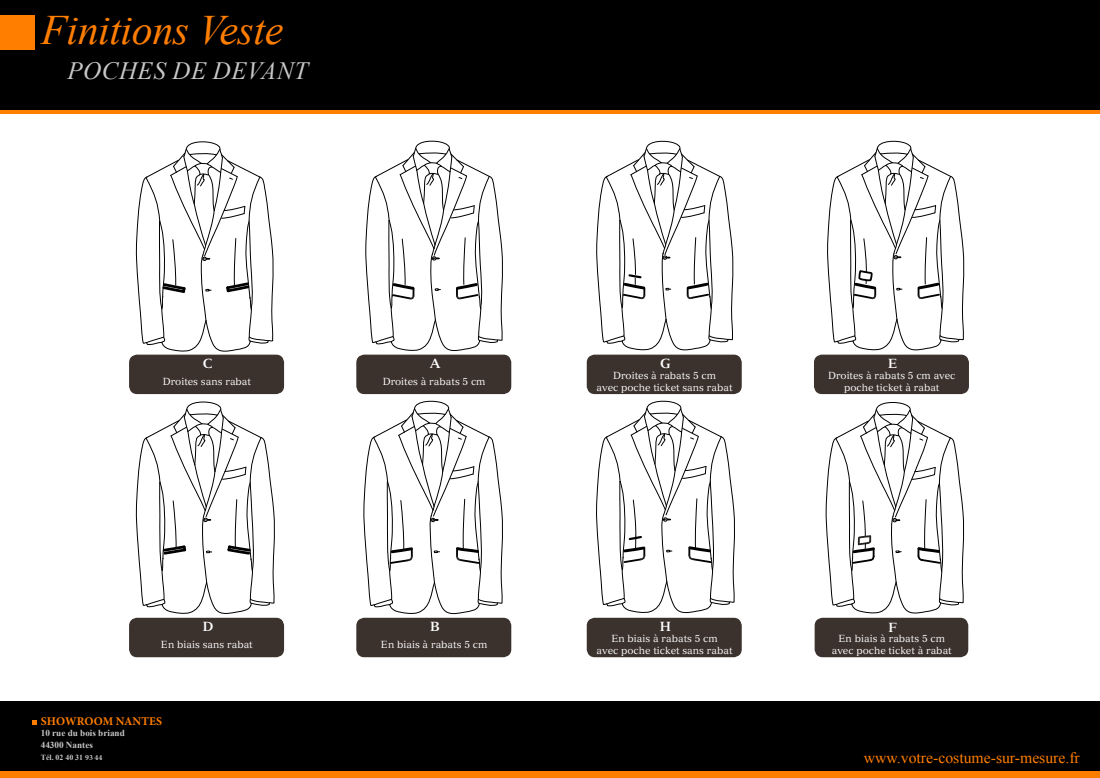
<style>
.page{position:relative;width:1100px;height:778px;background:#fff}
.page>*{position:absolute;margin:0;border:0;box-sizing:border-box;transform-origin:0 0}
.t1{font:italic 41.9px "Times New Roman";color:#ff7e00}
.t2{font:italic 24.9px "Times New Roman";letter-spacing:.025em;color:#c8c8c8}
.t3{font:15.7px "Times New Roman";color:#ff7e00}
.t4{font:700 12.9px "Versailles LT Std";color:#fff}
.t5{font:700 11.8px "Minion Pro";letter-spacing:.005em;color:#ff7e00}
.t6{font:10.1px/12.1px "Versailles LT Std";color:#fff;text-align:center}
.t7{font:700 9.2px/11.8px "Times New Roman";color:#c8c8c8}
.t8{font:700 7.9px "Times New Roman";color:#c8c8c8}
.s1{font-family:"Minion Pro"}
</style>
<div class="page">
<img style="left:129px;top:256px;width:840px;height:402px">
<svg style="left:364px;top:140px;width:139px;height:214px"></svg>
<svg style="left:827px;top:140px;width:137px;height:213px"></svg>
<svg style="left:596px;top:140px;width:138px;height:213px"></svg>
<svg style="left:363px;top:400px;width:140px;height:217px"></svg>
<svg style="left:825px;top:401px;width:140px;height:215px"></svg>
<svg style="left:596px;top:400px;width:140px;height:216px"></svg>
<svg style="left:135px;top:400px;width:141px;height:216px"></svg>
<svg style="left:135px;top:141px;width:139px;height:213px"></svg>
<div style="left:130px;top:355px;width:153px;height:38px;background:#3b312d;border-radius:7px"></div>
<div style="left:129px;top:355px;width:155px;height:39px;border:1px solid #3b312d;border-radius:7px"></div>
<div style="left:587px;top:355px;width:154px;height:38px;background:#3b312d;border-radius:7px"></div>
<div style="left:587px;top:355px;width:155px;height:39px;border:1px solid #3b312d;border-radius:7px"></div>
<div style="left:130px;top:618px;width:153px;height:39px;background:#3b312d;border-radius:7px"></div>
<div style="left:129px;top:618px;width:155px;height:39px;border:1px solid #3b312d;border-radius:7px"></div>
<div style="left:587px;top:618px;width:154px;height:39px;background:#3b312d;border-radius:7px"></div>
<div style="left:587px;top:618px;width:155px;height:39px;border:1px solid #3b312d;border-radius:7px"></div>
<div style="left:357px;top:355px;width:154px;height:38px;background:#3b312d;border-radius:7px"></div>
<div style="left:356px;top:355px;width:155px;height:39px;border:1px solid #3b312d;border-radius:7px"></div>
<div style="left:815px;top:355px;width:153px;height:38px;background:#3b312d;border-radius:7px"></div>
<div style="left:814px;top:355px;width:155px;height:39px;border:1px solid #3b312d;border-radius:7px"></div>
<div style="left:357px;top:618px;width:154px;height:39px;background:#3b312d;border-radius:7px"></div>
<div style="left:356px;top:618px;width:155px;height:39px;border:1px solid #3b312d;border-radius:7px"></div>
<div style="left:815px;top:618px;width:153px;height:39px;background:#3b312d;border-radius:7px"></div>
<div style="left:815px;top:618px;width:153px;height:39px;border:1px solid #3b312d;border-radius:7px"></div>
<div style="left:0;top:0;width:1100px;height:114px;background:#000"></div>
<div style="left:0;top:15px;width:35px;height:34px;background:#ff7e00"></div>
<hr style="left:0;top:110px;width:1100px;height:4px;background:#ff7e00">
<div style="left:0;top:701px;width:1100px;height:77px;background:#000"></div>
<div style="left:0;top:772px;width:1100px;height:6px;background:#ff7e00"></div>
<svg style="left:32px;top:720px;width:4px;height:5px"></svg>
<h1 class="t1" style="left:41px;top:1px;width:244px">FINITIONS VESTE</h1>
<h2 class="t2" style="left:67px;top:54px;width:242px">POCHES DE DEVANT</h2>
<p class="t4" style="left:203px;top:356px;width:11px">C</p>
<p class="t4" style="left:660px;top:356px;width:12px">G</p>
<p class="t4" style="left:430px;top:356px;width:12px">A</p>
<p class="t4" style="left:888px;top:356px;width:11px">E</p>
<p class="t6" style="left:163px;top:375px;width:90px">Droites sans rabat</p>
<p class="t6" style="left:597px;top:369px;width:138px">Droites à rabats 5 cm<br>avec poche ticket sans rabat</p>
<p class="t6" style="left:383px;top:375px;width:104px">Droites à rabats 5 cm</p>
<p class="t6" style="left:828px;top:369px;width:129px">Droites à rabats 5 cm avec poche ticket à rabat</p>
<p class="t4" style="left:202px;top:619px;width:13px">D</p>
<p class="t4" style="left:660px;top:619px;width:13px">H</p>
<p class="t4" style="left:430px;top:619px;width:11px">B</p>
<p class="t4" style="left:888px;top:620px;width:10px">F</p>
<p class="t6" style="left:161px;top:638px;width:93px">En biais sans rabat</p>
<p class="t6" style="left:597px;top:632px;width:138px">En biais à rabats 5 cm<br>avec poche ticket sans rabat</p>
<p class="t6" style="left:381px;top:638px;width:108px">En biais à rabats 5 cm</p>
<p class="t6" style="left:832px;top:632px;width:122px">En biais à rabats 5 cm avec poche ticket à rabat</p>
<p class="t5" style="left:36px;top:712px;width:126px">-SHOWROOM NANTES</p>
<p class="t7" style="left:41px;top:727px;width:86px">10 rue du bois briand<br>44300 Nantes</p>
<p class="t8" style="left:41px;top:752px;width:63px">Tél. 02 40 31 <span class="s1">93 44</span></p>
<h3 class="t3" style="left:864px;top:746px;width:217px">www.votre-costume-sur-mesure.fr</h3>
</div>
